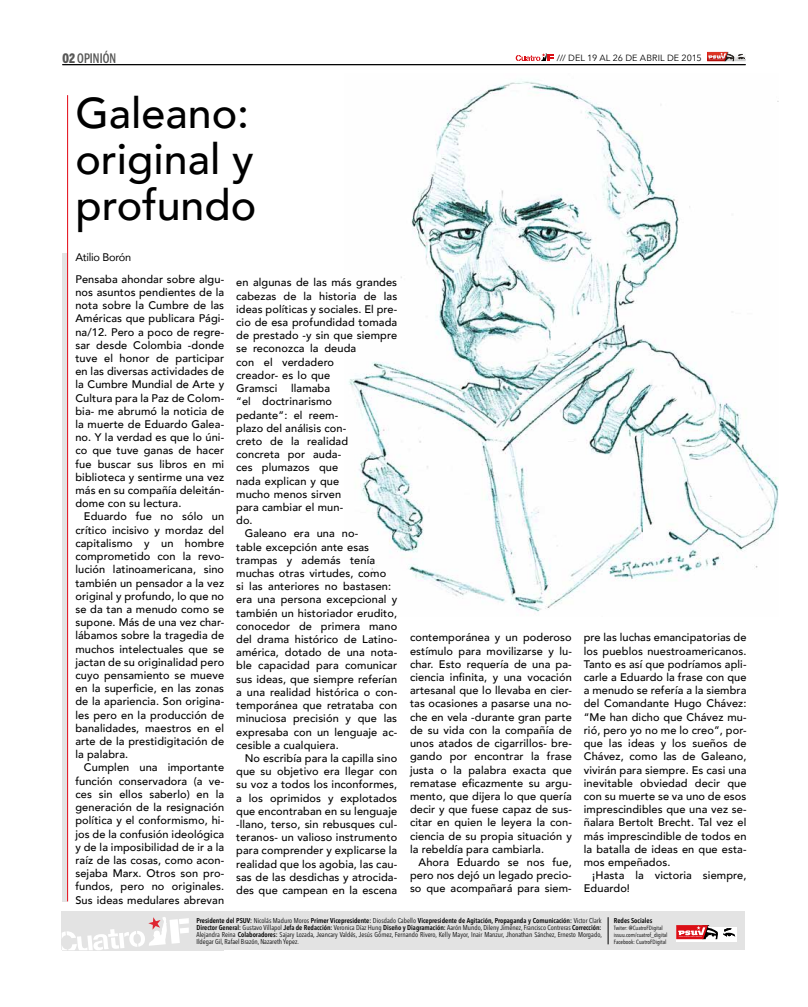
<style>
.page{position:relative;width:808px;height:1007px;background:#fff}
.page>*{position:absolute;margin:0;border:0;box-sizing:border-box;transform-origin:0 0}
.t1{font:500 43px/46px "Avenir";color:#000}
.t2{font:500 13px "Benton Sans Comp";letter-spacing:.005em;color:#575756}
.t3{font:500 11px/13.2px "Avenir";letter-spacing:.01em;color:#000;text-align:justify}
.t4{font:11px "Avenir";letter-spacing:-.025em;color:#000}
.t5{font:9px "Avenir Next";letter-spacing:.01em;color:#000}
.t6{font:condensed 7px/7px "Avenir Next LT Pro";color:#000;text-align:justify}
.t7{font:600 condensed 7px "Avenir Next LT Pro";color:#000}
.t8{font:condensed 6px/7px "Avenir Next LT Pro";color:#000}
.s1{font-weight:900}
.s2{font-weight:600}
</style>
<div class="page">
<hr style="left:62px;top:64px;width:684px;height:1px;background:#000">
<svg style="left:516px;top:53px;width:38px;height:8px"></svg>
<img style="left:707px;top:61px;width:39px;height:1px">
<svg style="left:707px;top:52px;width:38px;height:9px"></svg>
<div style="left:62px;top:911px;width:683px;height:38px;background:#e3e3e3"></div>
<svg style="left:62px;top:917px;width:127px;height:33px"></svg>
<svg style="left:676px;top:927px;width:61px;height:14px"></svg>
<svg style="left:608px;top:917px;width:1px;height:27px"></svg>
<svg style="left:676px;top:925px;width:59px;height:14px"></svg>
<img style="left:349px;top:81px;width:429px;height:531px">
<div style="left:62px;top:253px;width:5px;height:648px;background:#e3e3e3"></div>
<hr style="left:67px;top:95px;width:1px;height:806px;background:#e30613">
<p class="t2" style="left:62px;top:51px;width:55px"><span class="s1">02</span> OPINIÓN</p>
<p class="t5" style="left:557px;top:50px;width:146px">/// DEL 19 AL 26 DE ABRIL DE 2015</p>
<h1 class="t1" style="left:75px;top:88px;width:182px">Galeano: original y profundo</h1>
<p class="t4" style="left:75px;top:248px;width:57px">Atilio Borón</p>
<p class="t3" style="left:75px;top:272px;width:150px">Pensaba ahondar sobre algu&shy;nos asuntos pendientes de la nota sobre la Cumbre de las Américas que publicara Pági&shy;na/12. Pero a poco de regre&shy;sar desde Colombia -donde tuve el honor de participar en las diversas actividades de la Cumbre Mundial de Arte y Cultura para la Paz de Colom&shy;bia- me abrumó la noticia de la muerte de Eduardo Galea&shy;no. Y la verdad es que lo úni&shy;co que tuve ganas de hacer fue buscar sus libros en mi biblioteca y sentirme una vez más en su compañía deleitán&shy;dome con su lectura.</p>
<p class="t3" style="left:75px;top:509px;width:150px;text-indent:9px">Eduardo fue no sólo un crítico incisivo y mordaz del capitalismo y un hombre comprometido con la revo&shy;lución latinoamericana, sino también un pensador a la vez original y profundo, lo que no se da tan a menudo como se supone. Más de una vez char&shy;lábamos sobre la tragedia de muchos intelectuales que se jactan de su originalidad pero cuyo pensamiento se mueve en la superficie, en las zonas de la apariencia. Son origina&shy;les pero en la producción de banalidades, maestros en el arte de la prestidigitación de la palabra.</p>
<p class="t3" style="left:75px;top:760px;width:150px;text-indent:9px">Cumplen una importante función conservadora (a ve&shy;ces sin ellos saberlo) en la generación de la resignación política y el conformismo, hi&shy;jos de la confusión ideológica y de la imposibilidad de ir a la raíz de las cosas, como acon&shy;sejaba Marx. Otros son pro&shy;fundos, pero no originales.<br>Sus ideas medulares abrevan</p>
<p class="t3" style="left:236px;top:275px;width:163px">en algunas de las más grandes</p>
<p class="t3" style="left:236px;top:288px;width:163px">cabezas de la historia de las</p>
<p class="t3" style="left:236px;top:302px;width:163px">ideas políticas y sociales. El pre-</p>
<p class="t3" style="left:236px;top:315px;width:163px">cio de esa profundidad tomada</p>
<p class="t3" style="left:236px;top:328px;width:163px">de prestado -y sin que siempre</p>
<p class="t3" style="left:236px;top:341px;width:122px">se reconozca la deuda</p>
<p class="t3" style="left:236px;top:354px;width:99px">con el verdadero</p>
<p class="t3" style="left:236px;top:368px;width:96px">creador- es lo que</p>
<p class="t3" style="left:236px;top:381px;width:96px">Gramsci llamaba</p>
<p class="t3" style="left:236px;top:394px;width:97px">“el doctrinarismo</p>
<p class="t3" style="left:236px;top:407px;width:103px">pedante”: el reem-</p>
<p class="t3" style="left:236px;top:420px;width:111px">plazo del análisis con-</p>
<p class="t3" style="left:236px;top:434px;width:114px">creto de la realidad</p>
<p class="t3" style="left:236px;top:447px;width:106px">concreta por auda-</p>
<p class="t3" style="left:236px;top:460px;width:103px">ces plumazos que</p>
<p class="t3" style="left:236px;top:473px;width:104px">nada explican y que</p>
<p class="t3" style="left:236px;top:486px;width:107px">mucho menos sirven</p>
<p class="t3" style="left:236px;top:500px;width:108px">para cambiar el mun-</p>
<p class="t3" style="left:236px;top:513px;width:18px">do.</p>
<p class="t3" style="left:245px;top:526px;width:115px">Galeano era una no-</p>
<p class="t3" style="left:236px;top:539px;width:135px">table excepción ante esas</p>
<p class="t3" style="left:236px;top:552px;width:140px">trampas y además tenía</p>
<p class="t3" style="left:236px;top:566px;width:152px">muchas otras virtudes, como</p>
<p class="t3" style="left:236px;top:579px;width:157px">si las anteriores no bastasen:</p>
<p class="t3" style="left:236px;top:592px;width:163px">era una persona excepcional y</p>
<p class="t3" style="left:236px;top:605px;width:163px">también un historiador erudito,</p>
<p class="t3" style="left:236px;top:618px;width:163px">conocedor de primera mano</p>
<p class="t3" style="left:236px;top:632px;width:162px">del drama histórico de Latino-</p>
<p class="t3" style="left:236px;top:645px;width:163px">américa, dotado de una nota-</p>
<p class="t3" style="left:236px;top:658px;width:162px">ble capacidad para comunicar</p>
<p class="t3" style="left:236px;top:671px;width:162px">sus ideas, que siempre referían</p>
<p class="t3" style="left:236px;top:684px;width:162px">a una realidad histórica o con-</p>
<p class="t3" style="left:236px;top:698px;width:163px">temporánea que retrataba con</p>
<p class="t3" style="left:236px;top:711px;width:162px">minuciosa precisión y que las</p>
<p class="t3" style="left:236px;top:724px;width:163px">expresaba con un lenguaje ac-</p>
<p class="t3" style="left:236px;top:737px;width:104px">cesible a cualquiera.</p>
<p class="t3" style="left:245px;top:750px;width:154px">No escribía para la capilla sino</p>
<p class="t3" style="left:236px;top:764px;width:162px">que su objetivo era llegar con</p>
<p class="t3" style="left:236px;top:777px;width:163px">su voz a todos los inconformes,</p>
<p class="t3" style="left:236px;top:790px;width:163px">a los oprimidos y explotados</p>
<p class="t3" style="left:236px;top:803px;width:162px">que encontraban en su lenguaje</p>
<p class="t3" style="left:236px;top:816px;width:162px">-llano, terso, sin rebusques cul-</p>
<p class="t3" style="left:236px;top:830px;width:163px">teranos- un valioso instrumento</p>
<p class="t3" style="left:236px;top:843px;width:162px">para comprender y explicarse la</p>
<p class="t3" style="left:236px;top:856px;width:163px">realidad que los agobia, las cau-</p>
<p class="t3" style="left:236px;top:869px;width:163px">sas de las desdichas y atrocida-</p>
<p class="t3" style="left:236px;top:882px;width:163px">des que campean en la escena</p>
<p class="t3" style="left:410px;top:630px;width:163px">contemporánea y un poderoso estímulo para movilizarse y lu&shy;char. Esto requería de una pa&shy;ciencia infinita, y una vocación artesanal que lo llevaba en cier&shy;tas ocasiones a pasarse una no&shy;che en vela -durante gran parte de su vida con la compañía de unos atados de cigarrillos- bre&shy;gando por encontrar la frase justa o la palabra exacta que rematase eficazmente su argu&shy;mento, que dijera lo que quería decir y que fuese capaz de sus&shy;citar en quien le leyera la con&shy;ciencia de su propia situación y la rebeldía para cambiarla.</p>
<p class="t3" style="left:410px;top:854px;width:163px;text-indent:9px">Ahora Eduardo se nos fue, pero nos dejó un legado precio&shy;so que acompañará para siem-</p>
<p class="t3" style="left:584px;top:630px;width:164px">pre las luchas emancipatorias de los pueblos nuestroamericanos.<br>Tanto es así que podríamos apli&shy;carle a Eduardo la frase con que a menudo se refería a la siembra del Comandante Hugo Chávez: “Me han dicho que Chávez mu&shy;rió, pero yo no me lo creo”, por&shy;que las ideas y los sueños de Chávez, como las de Galeano, vivirán para siempre. Es casi una inevitable obviedad decir que con su muerte se va uno de esos imprescindibles que una vez se&shy;ñalara Bertolt Brecht. Tal vez el más imprescindible de todos en la batalla de ideas en que esta&shy;mos empeñados.</p>
<p class="t3" style="left:584px;top:868px;width:164px;text-indent:9px">¡Hasta la victoria siempre,<br>Eduardo!</p>
<p class="t6" style="left:196px;top:917px;width:407px"><span class="s2">Presidente del PSUV:</span> Nicolás Maduro Moros <span class="s2">Primer Vicepresidente:</span> Diosdado Cabello <span class="s2">Vicepresidente de Agitación, Propaganda y Comunicación:</span> Victor Clark <span class="s2">Director General:</span> Gustavo Villapol <span class="s2">Jefa de Redacción:</span> Veronica Díaz Hung <span class="s2">Diseño y Diagramación:</span> Aarón Mundo, Dileny Jiménez, Francisco Contreras <span class="s2">Corrección:<br></span>Alejandra Reina <span class="s2">Colaboradores:</span> Sajary Lozada, Jeancary Valdés, Jesús Gómez, Fernando Rivero, Kelly Mayor, Inair Manzur, Jhonathan Sánchez, Ernesto Morgado, Ildegar Gil, Rafael Brazón, Nazareth Yepez.</p>
<p class="t7" style="left:614px;top:916px;width:40px">Redes Sociales</p>
<p class="t8" style="left:614px;top:924px;width:55px">Twiter: @CuatroFDigital issuu.com/cuatrof_digital<br>Facebook: CuatroFDigital</p>
</div>
